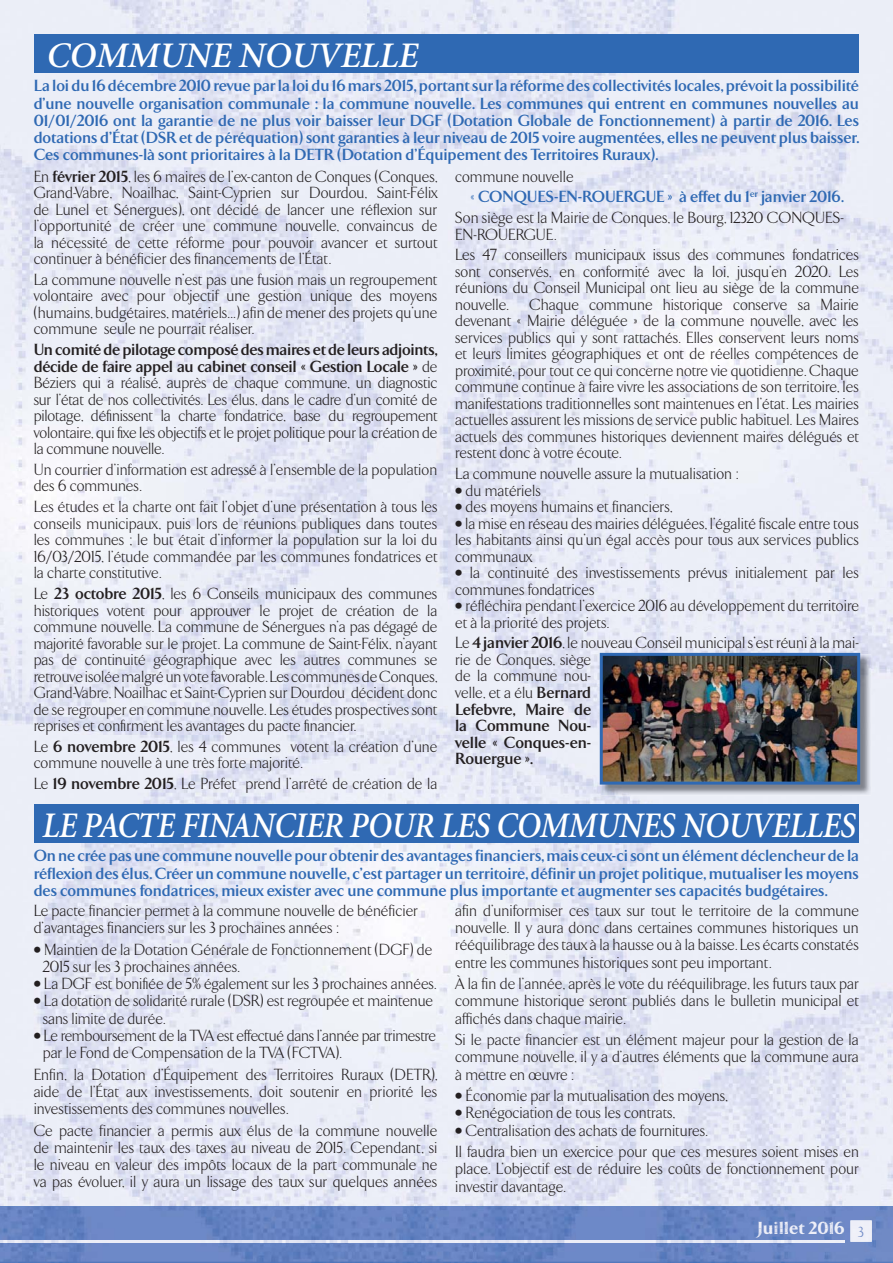
<style>
.page{position:relative;width:893px;height:1263px;background:#fff}
.page>*{position:absolute;margin:0;border:0;box-sizing:border-box;transform-origin:0 0}
.t1{font:italic 600 36px "Minion";letter-spacing:-.01em;color:#fff;scale:.9 1}
.t2{font:italic 600 36px "Minion";letter-spacing:-.01em;color:#fff}
.t3{font:800 18px "Arrow";letter-spacing:.025em;color:#e4e7f4}
.t4{font:300 16.5px/16.5px "Arrow";letter-spacing:.015em;color:#231f20;text-align:justify}
.t5{font:700 16.5px/17.2px "Arrow";letter-spacing:.015em;color:#2f69b3;text-align:justify}
.s1{font-weight:700}
.s2{font-weight:300}
.s3{color:#ecedf7}
.s4{color:#eceef8}
.s5{color:#edeef8}
.s6{color:#eff0f8}
</style>
<div class="page">
<img style="left:0;top:1210px;width:893px;height:53px">
<img style="left:0;top:0;width:735px;height:368px">
<img style="left:735px;top:0;width:158px;height:683px">
<img style="left:0;top:368px;width:367px;height:842px">
<img style="left:367px;top:368px;width:369px;height:315px">
<img style="left:367px;top:683px;width:263px;height:527px">
<img style="left:840px;top:683px;width:53px;height:578px">
<img style="left:630px;top:795px;width:211px;height:415px">
<img style="left:850px;top:1220px;width:22px;height:22px">
<svg style="left:858px;top:1226px;width:5px;height:11px"></svg>
<img style="left:0;top:1241px;width:845px;height:1px">
<img style="left:754px;top:1222px;width:90px;height:16px">
<div style="left:34px;top:34px;width:825px;height:38px;background:#2f69b3"></div>
<img style="left:601px;top:654px;width:270px;height:141px">
<img style="left:604px;top:657px;width:252px;height:123px">
<div style="left:600px;top:653px;width:260px;height:131px;border:3px solid #2f69b3"></div>
<div style="left:34px;top:804px;width:825px;height:38px;background:#2f69b3"></div>
<h1 class="t2" style="left:47px;top:41px;width:373px">COMMUNE NOUVELLE</h1>
<p class="t5" style="left:34px;top:78px;width:827px">La loi du 16 décembre 2010 revue par la loi du 16 mars 2015, portant sur la réforme des collectivités locales, prévoit la possibilité d’une nouvelle organisation communale : la commune nouvelle. Les communes qui entrent en communes nouvelles au 01/01/2016 ont la garantie de ne plus voir baisser leur DGF (Dotation Globale de Fonctionnement) à partir de 2016. Les dotations d’État (DSR et de péréquation) sont garanties à leur niveau de 2015 voire augmentées, elles ne peuvent plus baisser.<br>Ces communes-là sont prioritaires à la DETR (Dotation d’Équipement des Territoires Ruraux).</p>
<p class="t4" style="left:34px;top:169px;width:405px">En <span class="s1">février 2015</span>, les 6 maires de l’ex-canton de Conques (Conques, Grand-Vabre, Noailhac, Saint-Cyprien sur Dourdou, Saint-Félix de Lunel et Sénergues), ont décidé de lancer une réflexion sur l’opportunité de créer une commune nouvelle, convaincus de la nécessité de cette réforme pour pouvoir avancer et surtout continuer à bénéficier des financements de l’État.</p>
<p class="t4" style="left:34px;top:273px;width:405px">La commune nouvelle n’est pas une fusion mais un regroupement volontaire avec pour objectif une gestion unique des moyens (humains, budgétaires, matériels…) afin de mener des projets qu’une commune seule ne pourrait réaliser.</p>
<p class="t4" style="left:34px;top:343px;width:405px"><span class="s1">Un comité de pilotage composé des maires et de leurs adjoints, décide de faire appel au cabinet conseil « Gestion Locale »</span> de Béziers qui a réalisé, auprès de chaque commune, un diagnostic sur l’état de nos collectivités. Les élus, dans le cadre d’un comité de pilotage, définissent la charte fondatrice, base du regroupement volontaire, qui fixe les objectifs et le projet politique pour la création de la commune nouvelle.</p>
<p class="t4" style="left:34px;top:463px;width:405px">Un courrier d’information est adressé à l’ensemble de la population des 6 communes.</p>
<p class="t4" style="left:34px;top:500px;width:405px">Les études et la charte ont fait l’objet d’une présentation à tous les conseils municipaux, puis lors de réunions publiques dans toutes les communes ; le but était d’informer la population sur la loi du 16/03/2015, l’étude commandée par les communes fondatrices et la charte constitutive.</p>
<p class="t4" style="left:34px;top:587px;width:405px">Le <span class="s1">23 octobre 2015</span>, les 6 Conseils municipaux des communes historiques votent pour approuver le projet de création de la commune nouvelle. La commune de Sénergues n’a pas dégagé de majorité favorable sur le projet. La commune de Saint-Félix, n’ayant pas de continuité géographique avec les autres communes se retrouve isolée malgré un vote favorable. Les communes de Conques, Grand-Vabre, Noailhac et Saint-Cyprien sur Dourdou décident donc de se regrouper en commune nouvelle. Les études prospectives sont reprises et confirment les avantages du pacte financier.</p>
<p class="t4" style="left:34px;top:739px;width:405px">Le <span class="s1">6 novembre 2015</span>, les 4 communes votent la création d’une commune nouvelle à une très forte majorité.</p>
<p class="t4" style="left:34px;top:777px;width:405px">Le <span class="s1">19 novembre 2015</span>, Le Préfet prend l’arrêté de création de la</p>
<p class="t4" style="left:455px;top:169px;width:120px">commune nouvelle</p>
<p class="t5" style="left:471px;top:190px;width:374px"><span class="s2">«</span> CONQUES-EN-ROUERGUE » à effet du 1<sup>er</sup> janvier 2016.</p>
<p class="t4" style="left:455px;top:211px;width:390px">Son siège est la Mairie de Conques, le Bourg, 12320 CONQUES-</p>
<p class="t4" style="left:455px;top:225px;width:405px;line-height:20.7px">EN-ROUERGUE.<br>Les 47 conseillers municipaux issus des communes fondatrices</p>
<p class="t4" style="left:455px;top:265px;width:405px">sont conservés, en conformité avec la loi, jusqu’en 2020. Les réunions du Conseil Municipal ont lieu au siège de la commune nouvelle.</p>
<p class="t4" style="left:455px;top:298px;width:405px;text-indent:74px">Chaque commune historique conserve sa Mairie devenant « Mairie déléguée » de la commune nouvelle, avec les services publics qui y sont rattachés. Elles conservent leurs noms et leurs limites géographiques et ont de réelles compétences de proximité, pour tout ce qui concerne notre vie quotidienne. Chaque commune continue à faire vivre les associations de son territoire, les manifestations traditionnelles sont maintenues en l’état. Les mairies actuelles assurent les missions de service public habituel. Les Maires actuels des communes historiques deviennent maires délégués et restent donc à votre écoute.</p>
<p class="t4" style="left:455px;top:467px;width:284px">La commune nouvelle assure la mutualisation :</p>
<p class="t4" style="left:455px;top:483px;width:87px">• du matériels</p>
<p class="t4" style="left:455px;top:500px;width:218px">• des moyens humains et financiers,</p>
<p class="t4" style="left:455px;top:516px;width:405px">• la mise en réseau des mairies déléguées, l’égalité fiscale entre tous les habitants ainsi qu’un égal accès pour tous aux services publics communaux</p>
<p class="t4" style="left:455px;top:566px;width:405px">• la continuité des investissements prévus initialement par les communes fondatrices</p>
<p class="t4" style="left:455px;top:599px;width:405px">• réfléchira pendant l’exercice 2016 au développement du territoire et à la priorité des projets.</p>
<p class="t4" style="left:455px;top:636px;width:405px;text-align:left">Le <span class="s1">4 janvier 2016</span>, le nouveau Conseil municipal s’est réuni à la mai&shy;rie de Conques, siège<br>de la commune nou-<br>velle, et a élu <span class="s1">Bernard<br>Lefebvre, Maire de<br>la Commune Nou-<br>velle « Conques-en-<br>Rouergue ».</span></p>
<h1 class="t1" style="left:43px;top:811px;width:905px">LE PACTE FINANCIER POUR LES COMMUNES NOUVELLES</h1>
<p class="t5" style="left:34px;top:848px;width:826px;line-height:17.7px">On ne crée pas une commune nouvelle pour obtenir des avantages financiers, mais ceux-ci sont un élément déclencheur de la réflexion des élus. Créer un commune nouvelle, c’est partager un territoire, définir un projet politique, mutualiser les moyens des communes fondatrices, mieux exister avec une commune plus importante et augmenter ses capacités budgétaires.</p>
<p class="t4" style="left:34px;top:903px;width:386px;line-height:17.2px">Le pacte financier permet à la commune nouvelle de bénéficier d’avantages financiers sur les 3 prochaines années :</p>
<p class="t4" style="left:43px;top:942px;width:391px;line-height:17.2px;text-indent:-9px">• Maintien de la Dotation Générale de Fonctionnement (DGF) de<br>2015 sur les 3 prochaines années.</p>
<p class="t4" style="left:34px;top:977px;width:404px">• La DGF est bonifiée de 5% également sur les 3 prochaines années.</p>
<p class="t4" style="left:43px;top:993px;width:392px;line-height:17.2px;text-indent:-9px">• La dotation de solidarité rurale (DSR) est regroupée et maintenue sans limite de durée.</p>
<p class="t4" style="left:43px;top:1028px;width:395px;line-height:17.2px;text-indent:-9px">• Le remboursement de la TVA est effectué dans l’année par trimestre par le Fond de Compensation de la TVA (FCTVA).</p>
<p class="t4" style="left:34px;top:1067px;width:405px;line-height:17.2px">Enfin, la Dotation d’Équipement des Territoires Ruraux (DETR), aide de l’État aux investissements, doit soutenir en priorité les investissements des communes nouvelles.</p>
<p class="t4" style="left:34px;top:1123px;width:405px;line-height:17.2px">Ce pacte financier a permis aux élus de la commune nouvelle de maintenir les taux des taxes au niveau de 2015. Cependant, si le niveau en valeur des impôts locaux de la part communale ne va pas évoluer, il y aura un lissage des taux sur quelques années</p>
<p class="t4" style="left:455px;top:903px;width:405px;line-height:17.2px">afin d’uniformiser ces taux sur tout le territoire de la commune nouvelle. Il y aura donc dans certaines communes historiques un rééquilibrage des taux à la hausse ou à la baisse. Les écarts constatés entre les communes historiques sont peu important.</p>
<p class="t4" style="left:455px;top:976px;width:405px;line-height:17.2px">À la fin de l’année, après le vote du rééquilibrage, les futurs taux par commune historique seront publiés dans le bulletin municipal et affichés dans chaque mairie.</p>
<p class="t4" style="left:455px;top:1032px;width:405px;line-height:17.2px">Si le pacte financier est un élément majeur pour la gestion de la commune nouvelle, il y a d’autres éléments que la commune aura à mettre en œuvre :</p>
<p class="t4" style="left:455px;top:1089px;width:274px">• Économie par la mutualisation des moyens,</p>
<p class="t4" style="left:455px;top:1106px;width:221px">• Renégociation de tous les contrats,</p>
<p class="t4" style="left:455px;top:1121px;width:405px;line-height:21.5px">• Centralisation des achats de fournitures.<br>Il faudra bien un exercice pour que ces mesures soient mises en</p>
<p class="t4" style="left:455px;top:1161px;width:405px;line-height:17.2px">place. L’objectif est de réduire les coûts de fonctionnement pour investir davantage.</p>
<p class="t3" style="left:758px;top:1217px;width:108px">J<span class="s3">ui</span>ll<span class="s4">et</span> <span class="s5">201</span><span class="s6">6</span> <sub>3</sub></p>
</div>
